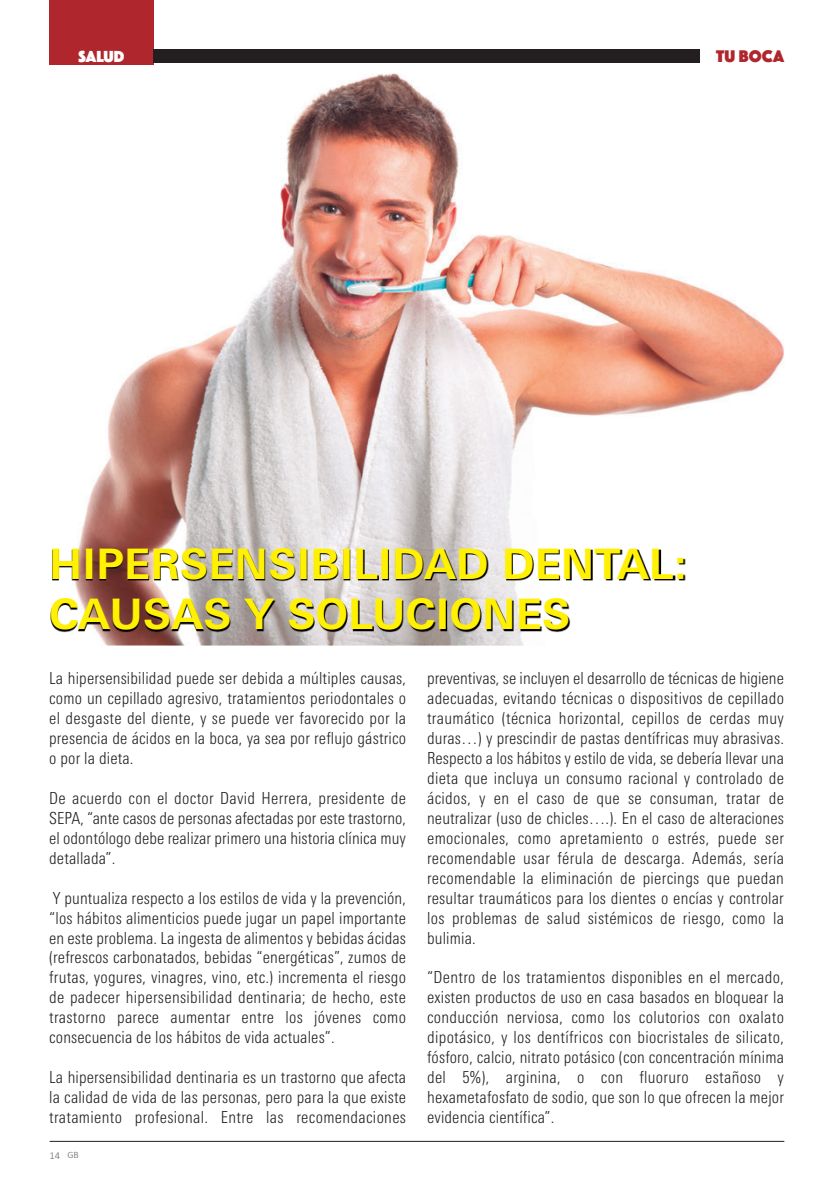
<style>
.page{position:relative;width:834px;height:1191px;background:#fff}
.page>*{position:absolute;margin:0;border:0;box-sizing:border-box;transform-origin:0 0}
.t1{font:700 42px/50.4px "Linotype Univers Basic";color:#fff101}
.t2{font:17.5px "Phosphate Solid";letter-spacing:.005em;color:#af262c}
.t3{font:300 condensed 16.62px/19.9px "Linotype Univers";letter-spacing:.01em;color:#231f20;text-align:justify}
.t4{font:16.62px "Phosphate Solid";letter-spacing:.005em;color:#fff}
.t5{font:300 10.5px "Calibri";color:rgb(35 31 32/.7)}
.t6{font:300 9.8px "Calibri";color:rgb(35 31 32/.7)}
</style>
<div class="page">
<hr style="left:50px;top:1141px;width:734px;height:1px;background:#231f20">
<img style="left:80px;top:73px;width:704px;height:465px">
<div style="left:49px;top:0;width:104px;height:65px;background:#af262c"></div>
<div style="left:153px;top:49px;width:547px;height:14px;background:#231f20"></div>
<img style="left:50px;top:538px;width:636px;height:108px">
<p class="t4" style="left:78px;top:46px;width:48px">SALUD</p>
<p class="t2" style="left:716px;top:46px;width:69px">TU BOCA</p>
<p class="t1" style="left:49px;top:543px;width:639px">HIPERSENSIBILIDAD DENTAL:<br>CAUSAS Y SOLUCIONES</p>
<p class="t3" style="left:49px;top:669px;width:358px">La hipersensibilidad puede ser debida a múltiples causas, como un cepillado agresivo, tratamientos periodontales o el desgaste del diente, y se puede ver favorecido por la presencia de ácidos en la boca, ya sea por reflujo gástrico o por la dieta.</p>
<p class="t3" style="left:49px;top:789px;width:358px">De acuerdo con el doctor David Herrera, presidente de SEPA, “ante casos de personas afectadas por este trastorno, el odontólogo debe realizar primero una historia clínica muy detallada”.</p>
<p class="t3" style="left:49px;top:889px;width:358px">Y puntualiza respecto a los estilos de vida y la prevención, “los hábitos alimenticios puede jugar un papel importante en este problema. La ingesta de alimentos y bebidas ácidas (refrescos carbonatados, bebidas “energéticas”, zumos de frutas, yogures, vinagres, vino, etc.) incrementa el riesgo de padecer hipersensibilidad dentinaria; de hecho, este trastorno parece aumentar entre los jóvenes como consecuencia de los hábitos de vida actuales”.</p>
<p class="t3" style="left:49px;top:1068px;width:358px">La hipersensibilidad dentinaria es un trastorno que afecta la calidad de vida de las personas, pero para la que existe tratamiento profesional. Entre las recomendaciones</p>
<p class="t5" style="left:50px;top:1150px;width:12px">14</p>
<p class="t6" style="left:67px;top:1150px;width:13px">GB</p>
<p class="t3" style="left:427px;top:669px;width:358px">preventivas, se incluyen el desarrollo de técnicas de higiene adecuadas, evitando técnicas o dispositivos de cepillado traumático (técnica horizontal, cepillos de cerdas muy duras…) y prescindir de pastas dentífricas muy abrasivas.<br>Respecto a los hábitos y estilo de vida, se debería llevar una dieta que incluya un consumo racional y controlado de ácidos, y en el caso de que se consuman, tratar de neutralizar (uso de chicles….). En el caso de alteraciones emocionales, como apretamiento o estrés, puede ser recomendable usar férula de descarga. Además, sería recomendable la eliminación de piercings que puedan resultar traumáticos para los dientes o encías y controlar los problemas de salud sistémicos de riesgo, como la bulimia.</p>
<p class="t3" style="left:427px;top:969px;width:358px">“Dentro de los tratamientos disponibles en el mercado, existen productos de uso en casa basados en bloquear la conducción nerviosa, como los colutorios con oxalato dipotásico, y los dentífricos con biocristales de silicato, fósforo, calcio, nitrato potásico (con concentración mínima del 5%), arginina, o con fluoruro estañoso y hexametafosfato de sodio, que son lo que ofrecen la mejor evidencia científica”.</p>
</div>
